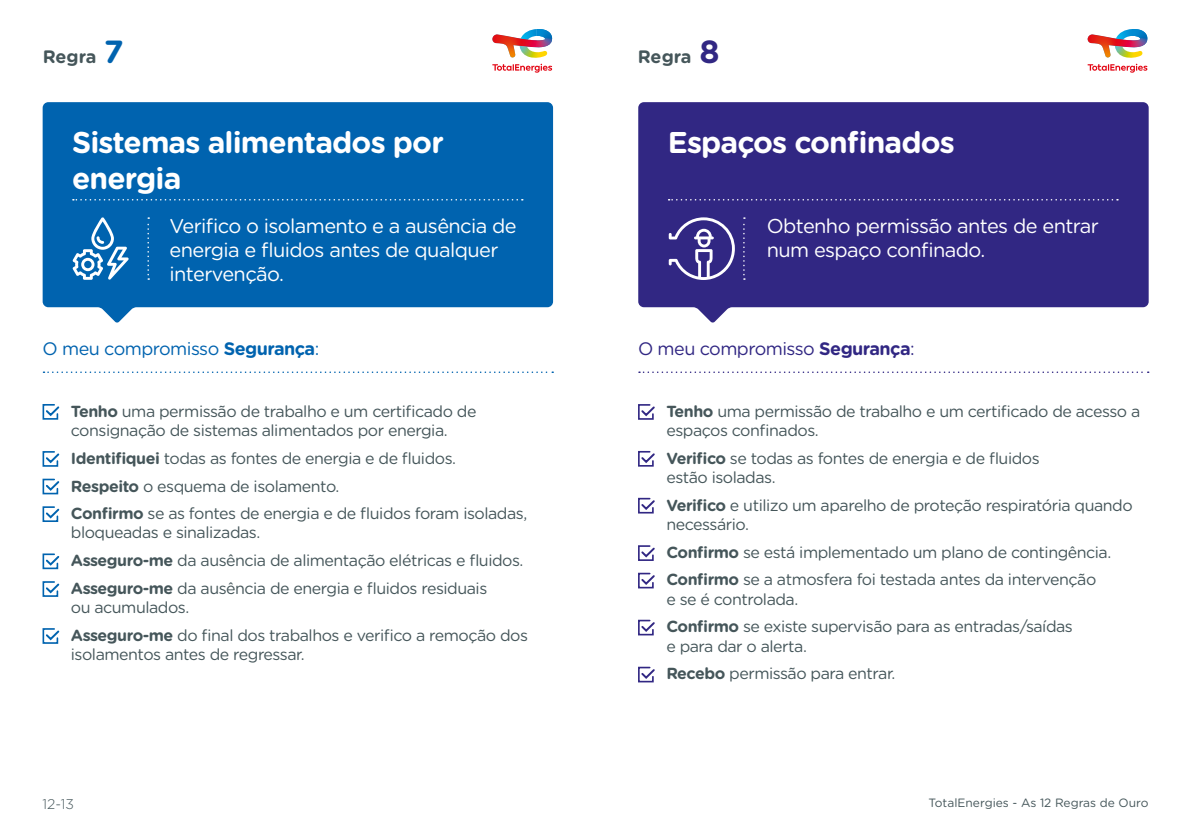
<style>
.page{position:relative;width:1191px;height:840px;background:#fff}
.page>*{position:absolute;margin:0;border:0;box-sizing:border-box;transform-origin:0 0}
.t1{font:700 32px "Gotham Rounded";color:#0063af}
.t2{font:700 32px "Gotham Rounded";color:#312783}
.t3{font:700 30px/36px "Gotham Rounded";letter-spacing:-.03em;color:#fff}
.t4{font:20px/24px "Gotham Rounded";letter-spacing:-.03em;color:#fff}
.t5{font:18px "Gotham Rounded";letter-spacing:-.03em;color:#0063af}
.t6{font:18px "Gotham Rounded";letter-spacing:-.03em;color:#312783}
.t7{font:700 18px "Gotham Rounded";letter-spacing:-.005em;color:#45565a}
.t8{font:16px/19.2px "Gotham Rounded";letter-spacing:-.03em;color:#45565a}
.t9{font:300 14px "Gotham Rounded";color:#45565a}
.t10{font:12px "Gotham Rounded";color:#45565a}
.s1{font-weight:700}
</style>
<div class="page">
<svg style="left:43px;top:102px;width:510px;height:220px;background:#116db4"></svg>
<svg style="left:42px;top:404px;width:18px;height:16px"></svg>
<svg style="left:42px;top:451px;width:18px;height:16px"></svg>
<svg style="left:42px;top:478px;width:18px;height:17px"></svg>
<svg style="left:42px;top:506px;width:18px;height:16px"></svg>
<svg style="left:42px;top:553px;width:18px;height:16px"></svg>
<svg style="left:42px;top:581px;width:18px;height:16px"></svg>
<svg style="left:42px;top:628px;width:18px;height:16px"></svg>
<svg style="left:73px;top:199px;width:450px;height:1px"></svg>
<svg style="left:147px;top:217px;width:2px;height:63px"></svg>
<svg style="left:72px;top:217px;width:57px;height:63px"></svg>
<svg style="left:638px;top:102px;width:510px;height:220px;background:#3f368b"></svg>
<svg style="left:638px;top:404px;width:17px;height:16px"></svg>
<svg style="left:638px;top:450px;width:17px;height:17px"></svg>
<svg style="left:638px;top:497px;width:17px;height:17px"></svg>
<svg style="left:638px;top:545px;width:17px;height:16px"></svg>
<svg style="left:638px;top:572px;width:17px;height:17px"></svg>
<svg style="left:638px;top:619px;width:17px;height:17px"></svg>
<svg style="left:638px;top:666px;width:17px;height:17px"></svg>
<svg style="left:668px;top:199px;width:450px;height:1px"></svg>
<svg style="left:743px;top:217px;width:2px;height:63px"></svg>
<svg style="left:1087px;top:64px;width:60px;height:9px"></svg>
<img style="left:1087px;top:29px;width:60px;height:29px">
<svg style="left:492px;top:64px;width:60px;height:9px"></svg>
<img style="left:492px;top:29px;width:60px;height:29px">
<svg style="left:669px;top:217px;width:66px;height:63px"></svg>
<svg style="left:639px;top:371px;width:509px;height:2px"></svg>
<svg style="left:43px;top:371px;width:510px;height:2px"></svg>
<p class="t7" style="left:43px;top:43px;width:55px">Regra</p>
<p class="t1" style="left:104px;top:28px;width:21px">7</p>
<p class="t7" style="left:638px;top:43px;width:55px">Regra</p>
<p class="t2" style="left:699px;top:28px;width:22px">8</p>
<p class="t3" style="left:72px;top:123px;width:373px">Sistemas alimentados por energia</p>
<p class="t4" style="left:169px;top:213px;width:349px">Verifico o isolamento e a ausência de energia e fluidos antes de qualquer intervenção.</p>
<p class="t3" style="left:668px;top:123px;width:288px">Espaços confinados</p>
<p class="t4" style="left:766px;top:213px;width:334px">Obtenho permissão antes de entrar num espaço confinado.</p>
<p class="t5" style="left:43px;top:336px;width:278px">O meu compromisso <span class="s1">Segurança</span>:</p>
<p class="t6" style="left:638px;top:336px;width:278px">O meu compromisso <span class="s1">Segurança</span>:</p>
<p class="t8" style="left:71px;top:400px;width:407px"><span class="s1">Tenho</span> uma permissão de trabalho e um certificado de consignação de sistemas alimentados por energia.</p>
<p class="t8" style="left:71px;top:447px;width:387px"><span class="s1">Identifiquei</span> todas as fontes de energia e de fluidos.</p>
<p class="t8" style="left:71px;top:475px;width:270px"><span class="s1">Respeito</span> o esquema de isolamento.</p>
<p class="t8" style="left:71px;top:503px;width:458px"><span class="s1">Confirmo</span> se as fontes de energia e de fluidos foram isoladas, bloqueadas e sinalizadas.</p>
<p class="t8" style="left:71px;top:550px;width:454px"><span class="s1">Asseguro-me</span> da ausência de alimentação elétricas e fluidos.</p>
<p class="t8" style="left:71px;top:577px;width:418px"><span class="s1">Asseguro-me</span> da ausência de energia e fluidos residuais ou acumulados.</p>
<p class="t8" style="left:71px;top:624px;width:459px"><span class="s1">Asseguro-me</span> do final dos trabalhos e verifico a remoção dos isolamentos antes de regressar.</p>
<p class="t8" style="left:666px;top:400px;width:475px"><span class="s1">Tenho</span> uma permissão de trabalho e um certificado de acesso a espaços confinados.</p>
<p class="t8" style="left:666px;top:447px;width:375px"><span class="s1">Verifico</span> se todas as fontes de energia e de fluidos estão isoladas.</p>
<p class="t8" style="left:666px;top:494px;width:468px"><span class="s1">Verifico</span> e utilizo um aparelho de proteção respiratória quando necessário.</p>
<p class="t8" style="left:666px;top:541px;width:446px"><span class="s1">Confirmo</span> se está implementado um plano de contingência.</p>
<p class="t8" style="left:666px;top:569px;width:431px"><span class="s1">Confirmo</span> se a atmosfera foi testada antes da intervenção e se é controlada.</p>
<p class="t8" style="left:666px;top:616px;width:408px"><span class="s1">Confirmo</span> se existe supervisão para as entradas/saídas e para dar o alerta.</p>
<p class="t8" style="left:666px;top:663px;width:231px"><span class="s1">Recebo</span> permissão para entrar.</p>
<p class="t9" style="left:43px;top:793px;width:33px">12-13</p>
<p class="t10" style="left:928px;top:794px;width:221px">TotalEnergies - As 12 Regras de Ouro</p>
</div>
